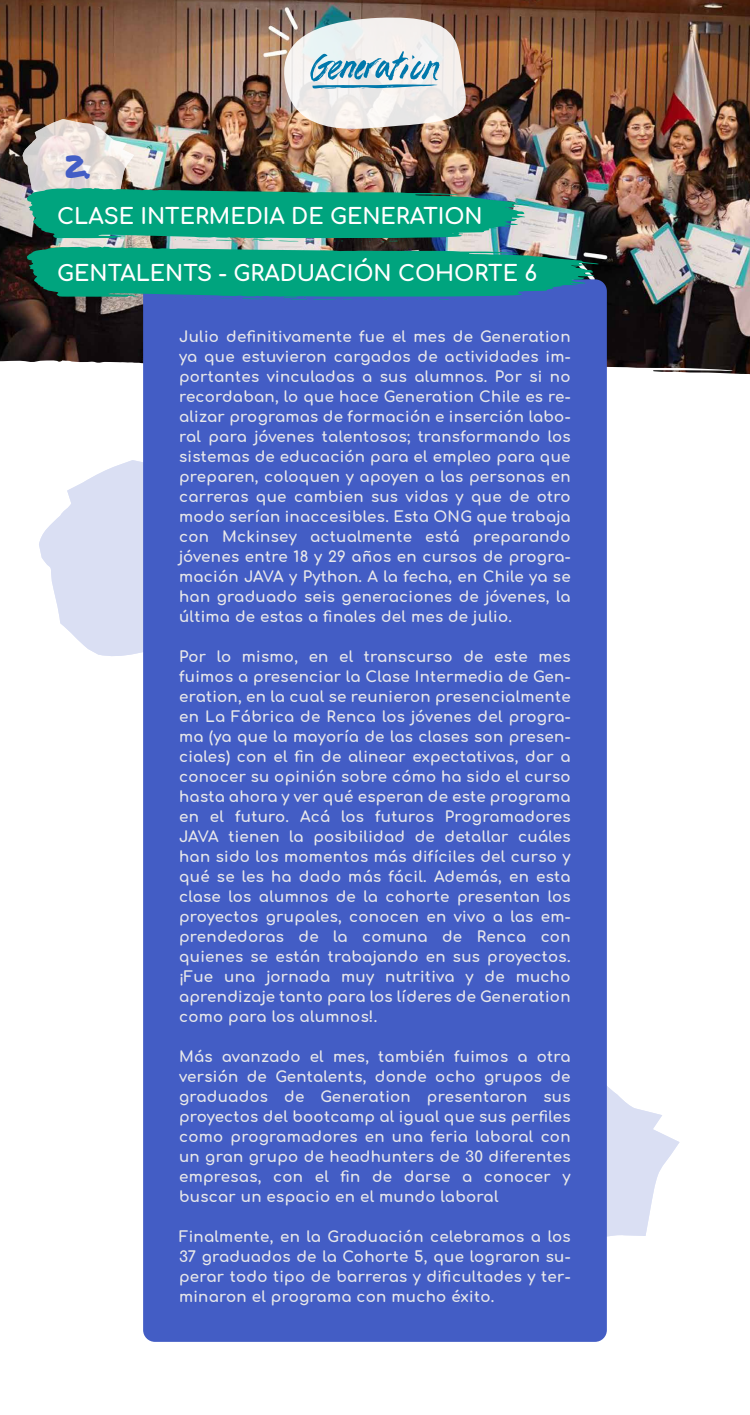
<style>
.page{position:relative;width:750px;height:1415px;background:#fff}
.page>*{position:absolute;margin:0;border:0;box-sizing:border-box;transform-origin:0 0}
.t1{font:31.25px "Permanent Marker";color:#435dc5;scale:1.05 1}
.t2{font:21.88px "Comfortaa";color:#fff}
.t3{font:15px/20px "Comfortaa";letter-spacing:.02em;color:#e8e8e9;text-align:justify}
</style>
<div class="page">
<svg style="left:39px;top:460px;width:104px;height:196px;fill:#dadff3"></svg>
<svg style="left:607px;top:1086px;width:73px;height:151px;fill:#dadff3"></svg>
<img style="left:0;top:0;width:750px;height:360px">
<svg style="left:0;top:360px;width:750px;height:15px"></svg>
<div style="left:143px;top:279px;width:464px;height:1063px;background:#435dc5;border-radius:12px"></div>
<img style="left:23px;top:18px;width:577px;height:283px">
<h1 class="t1" style="left:64px;top:143px;width:29px">2.</h1>
<h2 class="t2" style="left:57px;top:196px;width:427px">CLASE INTERMEDIA DE GENERATION</h2>
<h2 class="t2" style="left:57px;top:253px;width:481px">GENTALENTS - GRADUACIÓN COHORTE 6</h2>
<p class="t3" style="left:179px;top:325px;width:393px">Julio definitivamente fue el mes de Generation ya que estuvieron cargados de actividades im&shy;portantes vinculadas a sus alumnos. Por si no recordaban, lo que hace Generation Chile es re&shy;alizar programas de formación e inserción labo&shy;ral para jóvenes talentosos; transformando los sistemas de educación para el empleo para que preparen, coloquen y apoyen a las personas en carreras que cambien sus vidas y que de otro modo serían inaccesibles. Esta ONG que trabaja con Mckinsey actualmente está preparando jóvenes entre 18 y 29 años en cursos de progra&shy;mación JAVA y Python. A la fecha, en Chile ya se han graduado seis generaciones de jóvenes, la última de estas a finales del mes de julio.</p>
<p class="t3" style="left:179px;top:645px;width:393px">Por lo mismo, en el transcurso de este mes fuimos a presenciar la Clase Intermedia de Gen&shy;eration, en la cual se reunieron presencialmente en La Fábrica de Renca los jóvenes del progra&shy;ma (ya que la mayoría de las clases son presen&shy;ciales) con el fin de alinear expectativas, dar a conocer su opinión sobre cómo ha sido el curso hasta ahora y ver qué esperan de este programa en el futuro. Acá los futuros Programadores JAVA tienen la posibilidad de detallar cuáles han sido los momentos más difíciles del curso y qué se les ha dado más fácil. Además, en esta clase los alumnos de la cohorte presentan los proyectos grupales, conocen en vivo a las em&shy;prendedoras de la comuna de Renca con quienes se están trabajando en sus proyectos. ¡Fue una jornada muy nutritiva y de mucho aprendizaje tanto para los líderes de Generation como para los alumnos!.</p>
<p class="t3" style="left:179px;top:1045px;width:393px">Más avanzado el mes, también fuimos a otra versión de Gentalents, donde ocho grupos de graduados de Generation presentaron sus proyectos del bootcamp al igual que sus perfiles como programadores en una feria laboral con un gran grupo de headhunters de 30 diferentes empresas, con el fin de darse a conocer y buscar un espacio en el mundo laboral</p>
<p class="t3" style="left:179px;top:1225px;width:393px">Finalmente, en la Graduación celebramos a los 37 graduados de la Cohorte 5, que lograron su&shy;perar todo tipo de barreras y dificultades y ter&shy;minaron el programa con mucho éxito.</p>
</div>
